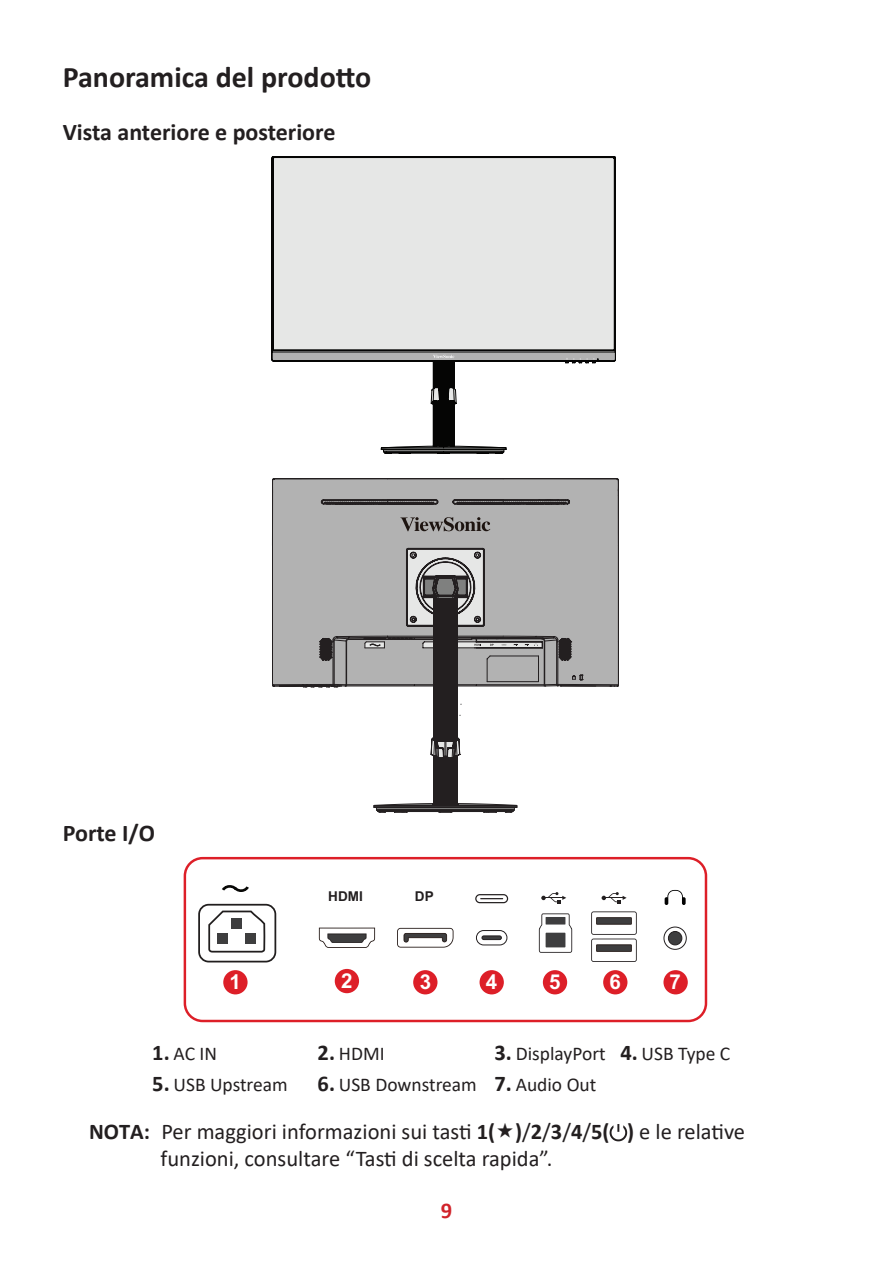
<style>
.page{position:relative;width:893px;height:1263px;background:#fff}
.page>*{position:absolute;margin:0;border:0;box-sizing:border-box;transform-origin:0 0}
.t1{font:700 30px "Calibri";color:#231f20}
.t2{font:700 24px "Calibri";color:#231f20}
.t3{font:22.5px/27px "Calibri";color:#231f20}
.t4{font:700 22.5px "Calibri";color:#d1232a}
.t5{font:700 20.55px "Arial";color:#fff}
.t6{font:19.5px "Calibri";color:#231f20}
.t7{font:700 13.5px "Arial";color:#231f20}
.s1{font-weight:700;font-size:22.5px}
.s2{font-weight:700}
</style>
<div class="page">
<svg style="left:272px;top:156px;width:344px;height:294px"></svg>
<svg style="left:381px;top:355px;width:125px;height:99px"></svg>
<svg style="left:566px;top:358px;width:32px;height:5px"></svg>
<svg style="left:272px;top:478px;width:347px;height:209px;background:#a8a8a8"></svg>
<svg style="left:303px;top:500px;width:273px;height:312px"></svg>
<svg style="left:208px;top:910px;width:58px;height:43px"></svg>
<div style="left:217px;top:933px;width:11px;height:11px;background:#3e3e3f"></div>
<div style="left:245px;top:933px;width:11px;height:11px;background:#3e3e3f"></div>
<div style="left:231px;top:918px;width:11px;height:11px;background:#3e3e3f"></div>
<svg style="left:222px;top:885px;width:27px;height:7px"></svg>
<div style="left:198px;top:904px;width:78px;height:58px;border:2px solid #211e1e;border-radius:10px"></div>
<svg style="left:664px;top:927px;width:22px;height:22px"></svg>
<div style="left:664px;top:927px;width:23px;height:23px;border:1px solid #231f20;border-radius:50%"></div>
<div style="left:668px;top:931px;width:14px;height:14px;background:#3e3e3f;border-radius:50%"></div>
<div style="left:668px;top:931px;width:14px;height:14px;border:1px solid #231f20;border-radius:50%"></div>
<svg style="left:541px;top:892px;width:25px;height:11px"></svg>
<svg style="left:602px;top:892px;width:25px;height:11px"></svg>
<svg style="left:665px;top:890px;width:21px;height:15px"></svg>
<svg style="left:475px;top:894px;width:33px;height:9px"></svg>
<div style="left:184px;top:857px;width:523px;height:165px;border:2px solid #dd1f28;border-radius:18px"></div>
<svg style="left:319px;top:928px;width:56px;height:20px"></svg>
<svg style="left:397px;top:928px;width:56px;height:19px"></svg>
<svg style="left:476px;top:930px;width:31px;height:15px"></svg>
<div style="left:476px;top:930px;width:31px;height:15px;border:1px solid #231f20;border-radius:7px"></div>
<hr style="left:482px;top:936px;width:19px;height:3px;background:#3e3e3f;border-radius:2px">
<div style="left:482px;top:935px;width:20px;height:5px;border:1px solid #231f20;border-radius:2px"></div>
<svg style="left:591px;top:911px;width:46px;height:51px"></svg>
<svg style="left:539px;top:913px;width:33px;height:40px"></svg>
<div style="left:546px;top:917px;width:19px;height:7px;background:#3e3e3f"></div>
<div style="left:546px;top:933px;width:19px;height:14px;background:#3e3e3f"></div>
<div style="left:223px;top:970px;width:25px;height:24px;background:#dd1f28;border-radius:12px"></div>
<div style="left:335px;top:969px;width:24px;height:24px;background:#dd1f28;border-radius:50%"></div>
<div style="left:413px;top:970px;width:24px;height:24px;background:#dd1f28;border-radius:12px"></div>
<div style="left:480px;top:970px;width:24px;height:24px;background:#dd1f28;border-radius:12px"></div>
<div style="left:543px;top:970px;width:24px;height:24px;background:#dd1f28;border-radius:12px"></div>
<div style="left:603px;top:970px;width:24px;height:24px;background:#dd1f28;border-radius:12px"></div>
<div style="left:663px;top:970px;width:25px;height:24px;background:#dd1f28;border-radius:12px"></div>
<svg style="left:610px;top:1124px;width:17px;height:17px"></svg>
<h1 class="t1" style="left:63px;top:56px;width:310px">Panoramica del prodotto</h1>
<p class="t2" style="left:63px;top:115px;width:274px">Vista anteriore e posteriore</p>
<p class="t2" style="left:63px;top:816px;width:94px">Porte I/O</p>
<p class="t7" style="left:328px;top:887px;width:36px">HDMI</p>
<p class="t7" style="left:415px;top:887px;width:20px">DP</p>
<p class="t5" style="left:229px;top:968px;width:13px">1</p>
<p class="t5" style="left:341px;top:966px;width:13px">2</p>
<p class="t5" style="left:420px;top:968px;width:13px">3</p>
<p class="t5" style="left:486px;top:968px;width:13px">4</p>
<p class="t5" style="left:549px;top:968px;width:13px">5</p>
<p class="t5" style="left:609px;top:968px;width:13px">6</p>
<p class="t5" style="left:670px;top:968px;width:13px">7</p>
<p class="t6" style="left:152px;top:1040px;width:66px"><span class="s1">1.</span> AC IN</p>
<p class="t6" style="left:318px;top:1040px;width:68px"><span class="s1">2.</span> HDMI</p>
<p class="t6" style="left:494px;top:1040px;width:237px"><span class="s1">3.</span> DisplayPort <span class="s1">4.</span> USB Type C</p>
<p class="t6" style="left:152px;top:1071px;width:137px"><span class="s1">5.</span> USB Upstream</p>
<p class="t6" style="left:318px;top:1071px;width:280px"><span class="s1">6.</span> USB Downstream <span class="s1">7.</span> Audio Out</p>
<p class="t3" style="left:161px;top:1118px;width:586px;text-indent:-71px"><span class="s2">NOTA:</span> Per maggiori informazioni sui tasti <span class="s2">1( )</span>/<span class="s2">2</span>/<span class="s2">3</span>/<span class="s2">4</span>/<span class="s2">5( )</span> e le relative funzioni, consultare “Tasti di scelta rapida”.</p>
<p class="t4" style="left:441px;top:1194px;width:13px">9</p>
</div>
